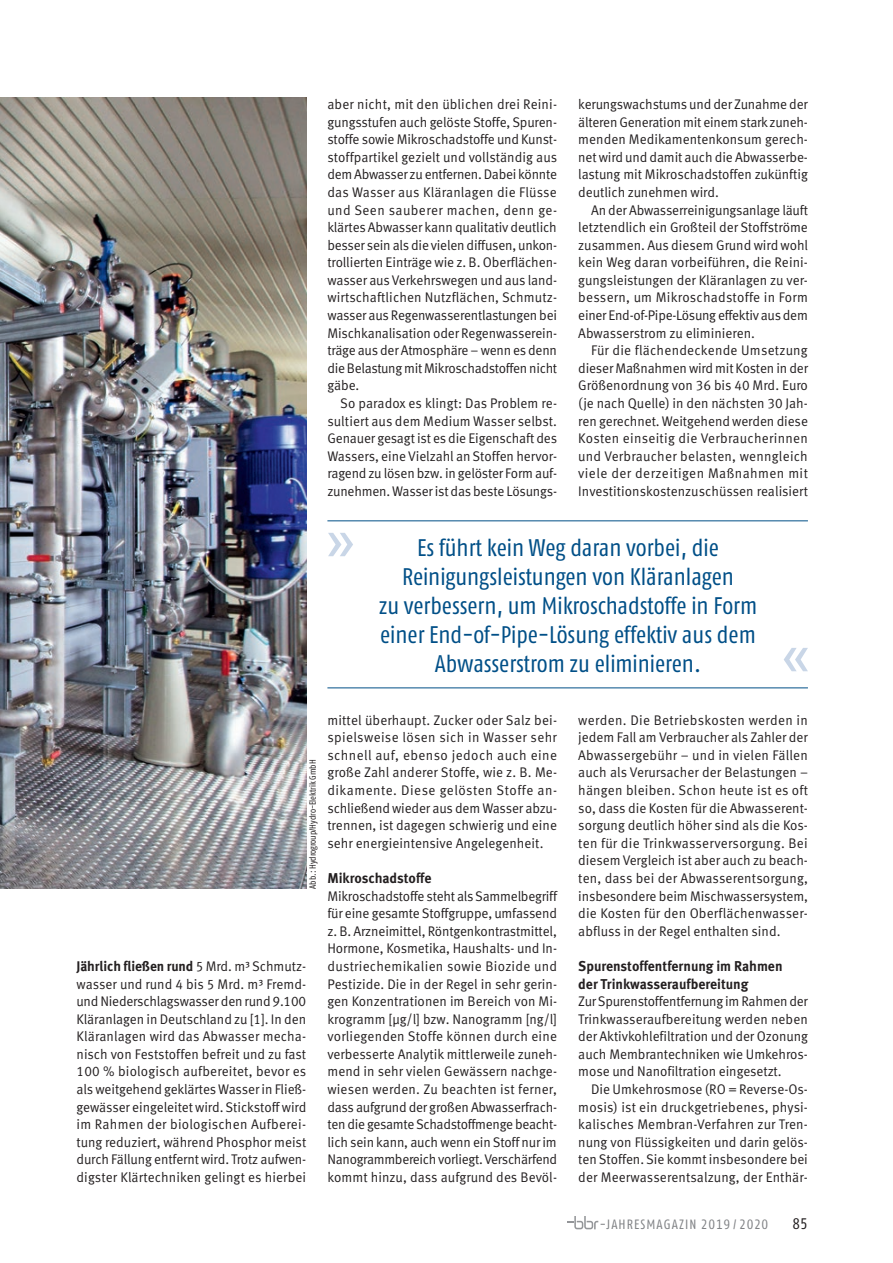
<style>
.page{position:relative;width:893px;height:1263px;background:#fff}
.page>*{position:absolute;margin:0;border:0;box-sizing:border-box;transform-origin:0 0}
.t1{font:condensed 24px/28.8px "Fago OT";letter-spacing:-.005em;color:#004f87;text-align:center}
.t2{font:condensed 15.3px "Fago OT";color:#231f20}
.t3{font:700 14.25px/17.5px "Meta OT";color:#231f20;scale:.96 1}
.t4{font:13.95px/17.5px "Meta OT Norm";letter-spacing:-.005em;color:#231f20;text-align:justify;scale:.96 1}
.t5{font:700 13.95px "Meta OT";letter-spacing:-.005em;color:#231f20;scale:.96 1}
.t6{font:condensed 13.5px "Fago OT";letter-spacing:.075em;color:#808285}
.t7{font:condensed 9px "Fago OT";letter-spacing:-.005em;color:#231f20}
.s1{font-family:"Meta OT Norm";font-weight:400}
</style>
<div class="page">
<svg style="left:568px;top:1216px;width:30px;height:13px"></svg>
<img style="left:0;top:98px;width:306px;height:791px">
<hr style="left:327px;top:687px;width:481px;height:1px;background:#004f87">
<svg style="left:328px;top:533px;width:25px;height:23px"></svg>
<svg style="left:784px;top:648px;width:24px;height:23px"></svg>
<hr style="left:327px;top:520px;width:481px;height:1px;background:#004f87">
<p class="t4" style="left:327px;top:96px;width:241px">aber nicht, mit den üblichen drei Reini&shy;gungsstufen auch gelöste Stoffe, Spuren&shy;stoffe sowie Mikroschadstoffe und Kunst&shy;stoffpartikel gezielt und vollständig aus dem Abwasser zu entfernen. Dabei könnte das Wasser aus Kläranlagen die Flüsse und Seen sauberer machen, denn ge&shy;klärtes Abwasser kann qualitativ deutlich besser sein als die vielen diffusen, unkon&shy;trollierten Einträge wie z. B. Oberflächen&shy;wasser aus Verkehrswegen und aus land&shy;wirtschaftlichen Nutzflächen, Schmutz&shy;wasser aus Regenwasserentlastungen bei Mischkanalisation oder Regenwasserein&shy;träge aus der Atmosphäre – wenn es denn die Belastung mit Mikroschadstoffen nicht gäbe.</p>
<p class="t4" style="left:327px;top:395px;width:241px;text-indent:13px">So paradox es klingt: Das Problem re&shy;sultiert aus dem Medium Wasser selbst.<br>Genauer gesagt ist es die Eigenschaft des Wassers, eine Vielzahl an Stoffen hervor&shy;ragend zu lösen bzw. in gelöster Form auf&shy;zunehmen. Wasser ist das beste Lösungs-</p>
<p class="t4" style="left:578px;top:96px;width:241px">kerungswachstums und der Zunahme der älteren Generation mit einem stark zuneh&shy;menden Medikamentenkonsum gerech&shy;net wird und damit auch die Abwasserbe&shy;lastung mit Mikroschadstoffen zukünftig deutlich zunehmen wird.</p>
<p class="t4" style="left:578px;top:201px;width:241px;text-indent:13px">An der Abwasserreinigungsanlage läuft letztendlich ein Großteil der Stoffströme zusammen. Aus diesem Grund wird wohl kein Weg daran vorbeiführen, die Reini&shy;gungsleistungen der Kläranlagen zu ver&shy;bessern, um Mikroschadstoffe in Form einer End-of-Pipe-Lösung effektiv aus dem Abwasserstrom zu eliminieren.</p>
<p class="t4" style="left:578px;top:342px;width:241px;text-indent:13px">Für die flächendeckende Umsetzung dieser Maßnahmen wird mit Kosten in der Größenordnung von 36 bis 40 Mrd. Euro (je nach Quelle) in den nächsten 30 Jah&shy;ren gerechnet. Weitgehend werden diese Kosten einseitig die Verbraucherinnen und Verbraucher belasten, wenngleich viele der derzeitigen Maßnahmen mit Investitionskostenzuschüssen realisiert</p>
<h1 class="t1" style="left:379px;top:534px;width:380px">Es führt kein Weg daran vorbei, die Reinigungsleistungen von Kläranlagen<br>zu verbessern, um Mikroschadstoffe in Form einer End-of-Pipe-Lösung effektiv aus dem Abwasserstrom zu eliminieren.</h1>
<p class="t7" style="left:307px;top:889px;width:131px;rotate:-90deg">Abb.: Hydrogroup/Hydro-Elektrik GmbH</p>
<p class="t5" style="left:77px;top:958px;width:241px">Jährlich fließen rund <span class="s1">5 Mrd. m³ Schmutz-</span></p>
<p class="t4" style="left:77px;top:975px;width:241px;text-align:left">wasser und rund 4 bis 5 Mrd. m³ Fremd&shy;und Niederschlagswasser den rund 9.100<br>Kläranlagen in Deutschland zu [1]. In den Kläranlagen wird das Abwasser mecha&shy;nisch von Feststoffen befreit und zu fast 100 % biologisch aufbereitet, bevor es als weitgehend geklärtes Wasser in Fließ&shy;gewässer eingeleitet wird. Stickstoff wird im Rahmen der biologischen Aufberei&shy;tung reduziert, während Phosphor meist durch Fällung entfernt wird. Trotz aufwen&shy;digster Klärtechniken gelingt es hierbei</p>
<p class="t4" style="left:327px;top:711px;width:241px">mittel überhaupt. Zucker oder Salz bei&shy;spielsweise lösen sich in Wasser sehr schnell auf, ebenso jedoch auch eine große Zahl anderer Stoffe, wie z. B. Me&shy;dikamente. Diese gelösten Stoffe an&shy;schließend wieder aus dem Wasser abzu&shy;trennen, ist dagegen schwierig und eine sehr energieintensive Angelegenheit.</p>
<p class="t3" style="left:327px;top:870px;width:110px">Mikroschadstoffe</p>
<p class="t4" style="left:327px;top:887px;width:241px">Mikroschadstoffe steht als Sammelbegriff für eine gesamte Stoffgruppe, umfassend z. B. Arzneimittel, Röntgenkontrastmittel, Hormone, Kosmetika, Haushalts- und In&shy;dustriechemikalien sowie Biozide und Pestizide. Die in der Regel in sehr gerin&shy;gen Konzentrationen im Bereich von Mi&shy;krogramm [µg/l] bzw. Nanogramm [ng/l] vorliegenden Stoffe können durch eine verbesserte Analytik mittlerweile zuneh&shy;mend in sehr vielen Gewässern nachge&shy;wiesen werden. Zu beachten ist ferner, dass aufgrund der großen Abwasserfrach&shy;ten die gesamte Schadstoffmenge beacht&shy;lich sein kann, auch wenn ein Stoff nur im Nanogrammbereich vorliegt. Verschärfend kommt hinzu, dass aufgrund des Bevöl-</p>
<p class="t4" style="left:578px;top:711px;width:241px">werden. Die Betriebskosten werden in jedem Fall am Verbraucher als Zahler der Abwassergebühr – und in vielen Fällen auch als Verursacher der Belastungen – hängen bleiben. Schon heute ist es oft so, dass die Kosten für die Abwasserent&shy;sorgung deutlich höher sind als die Kos&shy;ten für die Trinkwasserversorgung. Bei diesem Vergleich ist aber auch zu beach&shy;ten, dass bei der Abwasserentsorgung, insbesondere beim Mischwassersystem, die Kosten für den Oberflächenwasser&shy;abfluss in der Regel enthalten sind.</p>
<p class="t3" style="left:578px;top:958px;width:214px">Spurenstoffentfernung im Rahmen der Trinkwasseraufbereitung</p>
<p class="t4" style="left:578px;top:993px;width:241px">Zur Spurenstoffentfernung im Rahmen der Trinkwasseraufbereitung werden neben der Aktivkohlefiltration und der Ozonung auch Membrantechniken wie Umkehros&shy;mose und Nanofiltration eingesetzt.</p>
<p class="t4" style="left:578px;top:1081px;width:241px;text-indent:13px">Die Umkehrosmose (RO = Reverse-Os&shy;mosis) ist ein druckgetriebenes, physi&shy;kalisches Membran-Verfahren zur Tren&shy;nung von Flüssigkeiten und darin gelös&shy;ten Stoffen. Sie kommt insbesondere bei der Meerwasserentsalzung, der Enthär-</p>
<p class="t6" style="left:600px;top:1216px;width:170px">-JAHRESMAGAZIN 2019 / 2020</p>
<p class="t2" style="left:793px;top:1215px;width:17px">85</p>
</div>
